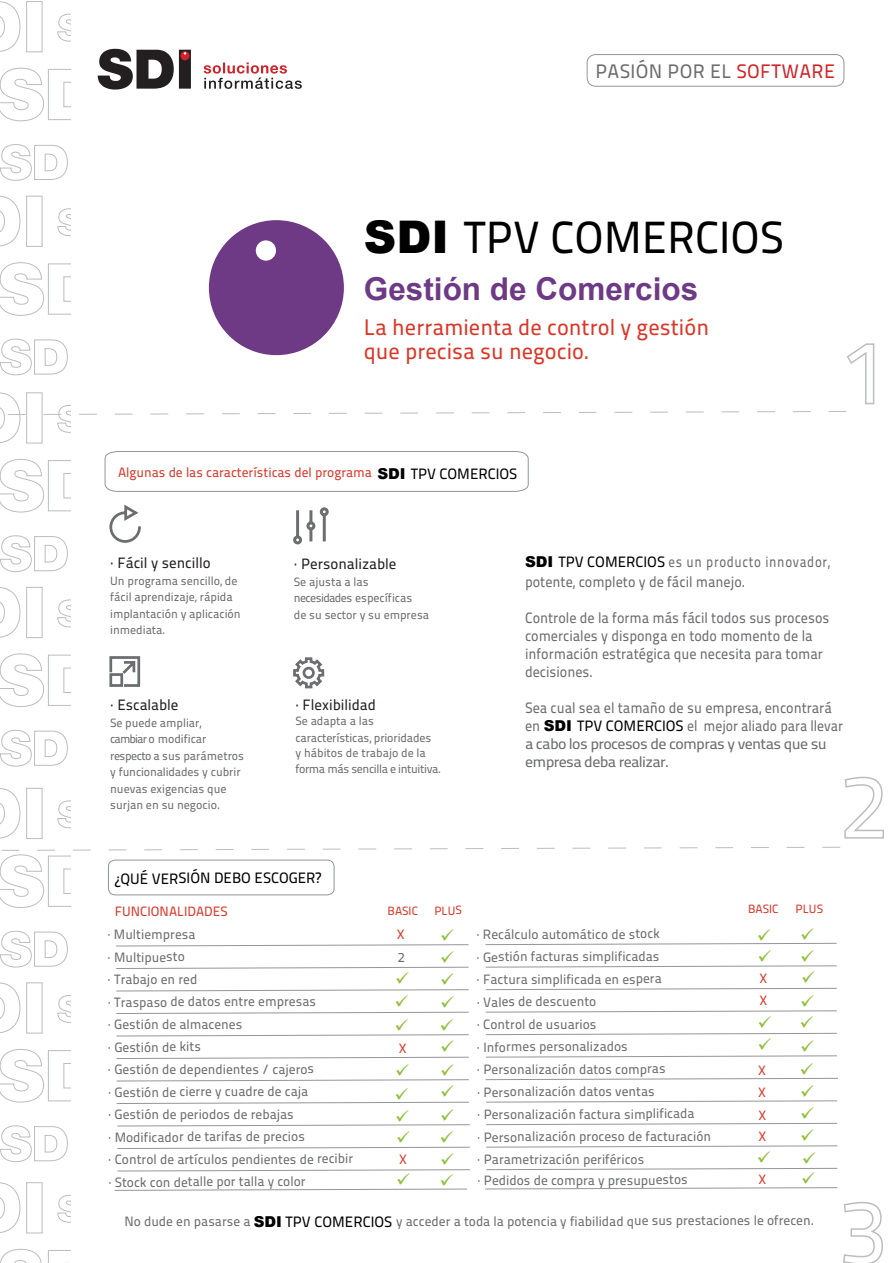
<style>
.page{position:relative;width:893px;height:1263px;background:#fff}
.page>*{position:absolute;margin:0;border:0;box-sizing:border-box;transform-origin:0 0}
.t1{font:45px "Titillium Maps 26 L 500 wt";color:#000}
.t2{font:700 31.5px "Arial";color:#6e3a86}
.t3{font:22.5px/24px "Titillium Maps 26 L 500 wt";color:#db3728}
.t4{font:19.5px "Titillium Maps 26 L 500 wt";letter-spacing:.02em;color:#6c6d70}
.t5{font:18px/22.4px "Wingdings";color:#90bf39;text-align:justify}
.t6{font:15px/18px "Titillium Maps 26 L 500 wt";color:#6c6d70;scale:.95 1}
.t7{font:15px/19.5px "Titillium Maps 26 L 500 wt";color:#6c6d70;scale:.87 1}
.t8{font:15px "Titillium Maps 26 L 500 wt";color:#231f20}
.t9{font:15px "Titillium Maps 26 L 500 wt";letter-spacing:-.005em;color:#000}
.t10{font:13.5px/22.5px "Titillium Maps 26 L 500 wt";letter-spacing:-.005em;color:#6c6d70}
.t11{font:13.5px/21px "Titillium Maps 26 L 500 wt";color:#db3728}
.t12{font:12px/16.5px "Titillium Maps 26 L 500 wt";color:#6c6d70}
.t13{font:12px/16.5px "Titillium Maps 26 L 500 wt";letter-spacing:-.03em;color:#6c6d70}
.t14{font:12px "Titillium Maps 26 L 500 wt";letter-spacing:-.005em;color:#db3728}
.s1{color:#d1232a}
.s2{font-family:"Arial";font-weight:900}
.s3{font-family:"Arial";font-weight:900;color:#000}
.s4{color:#000}
.s5{font-family:"Arial";font-weight:900;font-size:15px;color:#000}
.s6{font-size:15px;color:#000}
</style>
<div class="page">
<svg style="left:0;top:67px;width:70px;height:55px"></svg>
<svg style="left:0;top:459px;width:70px;height:54px"></svg>
<svg style="left:0;top:653px;width:70px;height:54px"></svg>
<svg style="left:0;top:1049px;width:70px;height:54px"></svg>
<svg style="left:0;top:1248px;width:70px;height:15px"></svg>
<svg style="left:0;top:1px;width:43px;height:52px"></svg>
<svg style="left:0;top:787px;width:43px;height:52px"></svg>
<svg style="left:0;top:587px;width:43px;height:51px"></svg>
<svg style="left:0;top:982px;width:43px;height:52px"></svg>
<svg style="left:0;top:1182px;width:43px;height:52px"></svg>
<svg style="left:57px;top:13px;width:13px;height:29px"></svg>
<svg style="left:57px;top:800px;width:13px;height:28px"></svg>
<svg style="left:57px;top:599px;width:13px;height:29px"></svg>
<svg style="left:57px;top:995px;width:13px;height:28px"></svg>
<svg style="left:57px;top:1194px;width:13px;height:29px"></svg>
<svg style="left:0;top:144px;width:68px;height:37px"></svg>
<svg style="left:0;top:535px;width:68px;height:37px"></svg>
<svg style="left:0;top:930px;width:68px;height:38px"></svg>
<svg style="left:0;top:729px;width:68px;height:38px"></svg>
<svg style="left:0;top:1125px;width:68px;height:37px"></svg>
<svg style="left:98px;top:49px;width:93px;height:41px"></svg>
<svg style="left:204px;top:62px;width:98px;height:27px"></svg>
<div style="left:587px;top:54px;width:257px;height:33px;border:1px solid #939598;border-radius:9px"></div>
<svg style="left:844px;top:776px;width:40px;height:63px"></svg>
<svg style="left:843px;top:1202px;width:40px;height:61px"></svg>
<svg style="left:104px;top:451px;width:425px;height:41px"></svg>
<svg style="left:109px;top:656px;width:32px;height:31px"></svg>
<svg style="left:293px;top:657px;width:32px;height:32px"></svg>
<svg style="left:293px;top:507px;width:36px;height:38px"></svg>
<svg style="left:109px;top:504px;width:32px;height:39px"></svg>
<svg style="left:486px;top:1122px;width:352px;height:3px"></svg>
<svg style="left:116px;top:966px;width:353px;height:3px"></svg>
<svg style="left:116px;top:1101px;width:353px;height:3px"></svg>
<svg style="left:117px;top:1124px;width:353px;height:3px"></svg>
<svg style="left:117px;top:1146px;width:353px;height:3px"></svg>
<svg style="left:116px;top:1056px;width:353px;height:3px"></svg>
<svg style="left:485px;top:987px;width:352px;height:3px"></svg>
<svg style="left:116px;top:1034px;width:353px;height:3px"></svg>
<svg style="left:116px;top:1011px;width:353px;height:3px"></svg>
<svg style="left:486px;top:1100px;width:352px;height:3px"></svg>
<svg style="left:116px;top:944px;width:353px;height:3px"></svg>
<svg style="left:116px;top:1079px;width:353px;height:3px"></svg>
<svg style="left:116px;top:989px;width:353px;height:3px"></svg>
<svg style="left:485px;top:1077px;width:353px;height:3px"></svg>
<svg style="left:0;top:195px;width:875px;height:249px"></svg>
<svg style="left:0;top:846px;width:841px;height:62px"></svg>
<div style="left:108px;top:860px;width:226px;height:35px;border:1px solid #939598;border-radius:7px"></div>
<svg style="left:114px;top:1169px;width:356px;height:22px"></svg>
<svg style="left:485px;top:942px;width:352px;height:26px"></svg>
<svg style="left:485px;top:1010px;width:352px;height:48px"></svg>
<svg style="left:485px;top:1145px;width:353px;height:45px"></svg>
<h3 class="t4" style="left:595px;top:56px;width:241px">PASIÓN POR EL <span class="s1">SOFTWARE</span></h3>
<h1 class="t1" style="left:364px;top:204px;width:421px"><span class="s2">SDI</span> TPV COMERCIOS</h1>
<h2 class="t2" style="left:364px;top:268px;width:336px">Gestión de Comercios</h2>
<h3 class="t3" style="left:364px;top:313px;width:347px">La herramienta de control y gestión que precisa su negocio.</h3>
<p class="t11" style="left:118px;top:461px;width:255px">Algunas de las características del programa</p>
<p class="t9" style="left:377px;top:462px;width:141px"><span class="s2">SDI</span> TPV COMERCIOS</p>
<p class="t8" style="left:110px;top:552px;width:102px">· Fácil y sencillo</p>
<p class="t12" style="left:110px;top:572px;width:132px">Un programa sencillo, de fácil aprendizaje, rápida implantación y aplicación inmediata.</p>
<p class="t8" style="left:110px;top:694px;width:70px">· Escalable</p>
<p class="t12" style="left:110px;top:713px;width:135px">Se puede ampliar, cambiaro modificar respecto a sus parámetros y funcionalidades y cubrir nuevas exigencias que surjan en su negocio.</p>
<p class="t8" style="left:294px;top:553px;width:104px">· Personalizable</p>
<p class="t12" style="left:294px;top:573px;width:137px">Se ajusta a las necesidades específicas<br>de su sector y su empresa</p>
<p class="t8" style="left:295px;top:694px;width:82px">· Flexibilidad</p>
<p class="t12" style="left:295px;top:712px;width:137px">Se adapta a las características, prioridades</p>
<p class="t13" style="left:295px;top:743px;width:147px">y hábitos de trabajo de la forma más sencilla e intuitiva.</p>
<p class="t9" style="left:115px;top:867px;width:208px">¿QUÉ VERSIÓN DEBO ESCOGER?</p>
<p class="t7" style="left:525px;top:551px;width:352px"><span class="s3">SDI</span> <span class="s4">TPV COMERCIOS</span> es un producto innovador, potente, completo y de fácil manejo.</p>
<p class="t6" style="left:525px;top:608px;width:322px">Controle de la forma más fácil todos sus procesos comerciales y disponga en todo momento de la información estratégica que necesita para tomar decisiones.</p>
<p class="t6" style="left:525px;top:698px;width:336px">Sea cual sea el tamaño de su empresa, encontrará en <span class="s3">SDI</span> <span class="s4">TPV COMERCIOS</span> el mejor aliado para llevar a cabo los procesos de compras y ventas que su empresa deba realizar.</p>
<p class="t11" style="left:115px;top:900px;width:114px">FUNCIONALIDADES</p>
<p class="t14" style="left:388px;top:901px;width:32px">BASIC</p>
<p class="t14" style="left:434px;top:901px;width:29px">PLUS</p>
<p class="t14" style="left:748px;top:900px;width:32px">BASIC</p>
<p class="t14" style="left:796px;top:900px;width:29px">PLUS</p>
<p class="t10" style="left:107px;top:922px;width:247px">· Multiempresa<br>· Multipuesto<br>· Trabajo en red<br>· Traspaso de datos entre empresas<br>· Gestión de almacenes<br>· Gestión de kits<br>· Gestión de dependientes / cajeros<br>· Gestión de cierre y cuadre de caja<br>· Gestión de periodos de rebajas<br>· Modificador de tarifas de precios<br>· Control de artículos pendientes de recibir · Stock con detalle por talla y color</p>
<p class="t10" style="left:476px;top:922px;width:191px">· Recálculo automático de stock · Gestión facturas simplificadas · Factura simplificada en espera · Vales de descuento<br>· Control de usuarios<br>· Informes personalizados<br>· Personalización datos compras</p>
<h3 class="t5" style="left:439px;top:926px;width:16px">✓ ✓ ✓ ✓ ✓ ✓ ✓ ✓</h3>
<h3 class="t5" style="left:439px;top:1106px;width:16px;line-height:21.5px">✓ ✓ ✓ ✓</h3>
<p class="t11" style="left:397px;top:923px;width:9px">X</p>
<p class="t10" style="left:398px;top:945px;width:9px">2</p>
<h3 class="t5" style="left:394px;top:968px;width:16px;line-height:23.2px">✓ ✓ ✓</h3>
<h3 class="t5" style="left:394px;top:1060px;width:17px">✓ ✓ ✓ ✓</h3>
<p class="t11" style="left:399px;top:1037px;width:9px">X</p>
<p class="t10" style="left:477px;top:1079px;width:179px">· Personalización datos ventas</p>
<p class="t10" style="left:477px;top:1102px;width:236px">· Personalización factura simplificada<br>· Personalización proceso de facturación · Parametrización periféricos</p>
<p class="t11" style="left:399px;top:1148px;width:9px">X</p>
<p class="t10" style="left:477px;top:1168px;width:212px">· Pedidos de compra y presupuestos</p>
<p class="t11" style="left:759px;top:967px;width:9px">X</p>
<p class="t11" style="left:759px;top:989px;width:9px">X</p>
<p class="t11" style="left:758px;top:1059px;width:9px">X</p>
<p class="t11" style="left:758px;top:1104px;width:9px">X<br>X</p>
<p class="t11" style="left:758px;top:1081px;width:9px">X</p>
<p class="t11" style="left:759px;top:1168px;width:9px">X</p>
<h3 class="t5" style="left:799px;top:924px;width:18px;text-align:left">✓ ✓ ✓ ✓ ✓ ✓ ✓ ✓ ✓ ✓ ✓</h3>
<p class="t10" style="left:124px;top:1209px;width:691px">No dude en pasarse a <span class="s5">SDI</span> <span class="s6">TPV COMERCIOS</span> y acceder a toda la potencia y fiabilidad que sus prestaciones le ofrecen.</p>
</div>
